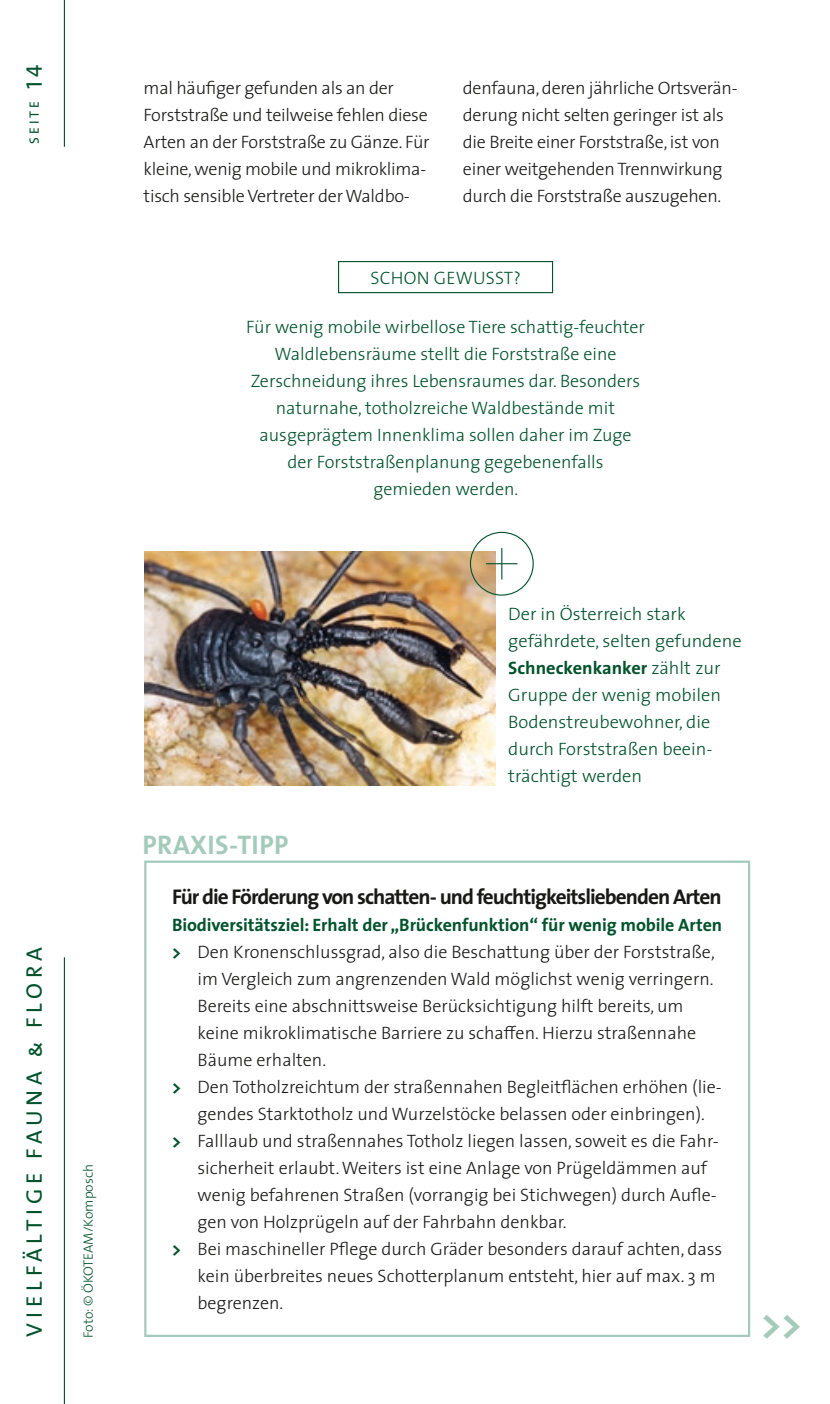
<style>
.page{position:relative;width:830px;height:1404px;background:#fff}
.page>*{position:absolute;margin:0;border:0;box-sizing:border-box;transform-origin:0 0}
.t1{font:40.5px "The Sans CV Bold";color:#a4cabc}
.t2{font:27px "The Sans CV Bold";letter-spacing:.025em;color:#a4cabc}
.t3{font:22.5px "The Sans CV Caps";letter-spacing:.21em;color:#00532c}
.t4{font:21.38px "The Sans CV Bold";letter-spacing:-.045em;color:#181817}
.t5{font:18px/27px "The Sans CV Light";color:#181817}
.t6{font:18px/27px "The Sans CV Light";color:#00532c}
.t7{font:18px "The Sans CV Bold";letter-spacing:-.005em;color:#00532c}
.t8{font:13.5px "The Sans CV Light";color:#00532c}
.t9{font:13.5px "The Sans CV Caps";letter-spacing:.21em;color:#00532c}
.s1{font-size:22.5px}
.s2{font-family:"The Sans CV Light"}
.s3{font-family:"The Sans CV Bold";color:#00532c}
</style>
<div class="page">
<hr style="left:64px;top:957px;width:1px;height:446px;background:#00532c">
<hr style="left:64px;top:0;width:1px;height:147px;background:#00532c">
<img style="left:144px;top:551px;width:351px;height:234px">
<div style="left:469px;top:532px;width:64px;height:63px;border:1px solid #00532c;border-radius:50%"></div>
<hr style="left:486px;top:563px;width:31px;height:1px;background:#00532c">
<hr style="left:501px;top:548px;width:1px;height:31px;background:#00532c">
<div style="left:144px;top:860px;width:605px;height:476px;border:2px solid #a4cabc"></div>
<div style="left:338px;top:261px;width:215px;height:32px;border:1px solid #00532c"></div>
<p class="t9" style="left:23px;top:143px;width:80px;rotate:-90deg">SEite <span class="s1">14</span></p>
<p class="t3" style="left:16px;top:1336px;width:391px;rotate:-90deg">vie lfältige fauna &amp; F lora</p>
<p class="t8" style="left:77px;top:1337px;width:175px;rotate:-90deg">Foto: © ÖKOTEAM/Komposch</p>
<p class="t5" style="left:144px;top:74px;width:287px">mal häufiger gefunden als an der Forststraße und teilweise fehlen diese Arten an der Forststraße zu Gänze. Für kleine, wenig mobile und mikroklima&shy;tisch sensible Vertreter der Waldbo-</p>
<p class="t5" style="left:462px;top:74px;width:276px">denfauna, deren jährliche Ortsverän&shy;derung nicht selten geringer ist als die Breite einer Forststraße, ist von einer weitgehenden Trennwirkung durch die Forststraße auszugehen.</p>
<p class="t6" style="left:370px;top:263px;width:34px">Schon</p>
<p class="t6" style="left:433px;top:263px;width:13px">gewusst</p>
<p class="t6" style="left:513px;top:263px;width:9px">?</p>
<p class="t6" style="left:246px;top:312px;width:400px;text-align:center">Für wenig mobile wirbellose Tiere schattig-feuchter Waldlebensräume stellt die Forststraße eine Zerschneidung ihres Lebensraumes dar. Besonders naturnahe, totholzreiche Waldbestände mit ausgeprägtem Innenklima sollen daher im Zuge der Forststraßenplanung gegebenenfalls gemieden werden.</p>
<h2 class="t2" style="left:142px;top:822px;width:132px">praxis-tipp</h2>
<p class="t6" style="left:508px;top:600px;width:235px">Der in Österreich stark gefährdete, selten gefundene</p>
<p class="t7" style="left:508px;top:653px;width:214px">Schneckenkanker <span class="s2">zählt zur</span></p>
<p class="t6" style="left:508px;top:681px;width:214px">Gruppe der wenig mobilen<br>Bodenstreubewohner, die durch Forststraßen beein&shy;trächtigt werden</p>
<p class="t4" style="left:172px;top:878px;width:551px">Für die Förderung von schatten- und feuchtigkeitsliebenden Arten</p>
<p class="t7" style="left:172px;top:909px;width:551px">Biodiversitätsziel: Erhalt der „Brückenfunktion“ für wenig mobile Arten</p>
<p class="t5" style="left:172px;top:937px;width:544px"><span class="s3">&gt;</span> Den Kronenschlussgrad, also die Beschattung über der Forststraße,</p>
<p class="t5" style="left:197px;top:964px;width:517px">im Vergleich zum angrenzenden Wald möglichst wenig verringern.</p>
<p class="t5" style="left:197px;top:991px;width:487px">Bereits eine abschnittsweise Berücksichtigung hilft bereits, um</p>
<p class="t5" style="left:197px;top:1018px;width:500px">keine mikroklimatische Barriere zu schaffen. Hierzu straßennahe</p>
<p class="t5" style="left:197px;top:1045px;width:130px">Bäume erhalten.</p>
<p class="t5" style="left:172px;top:1072px;width:551px"><span class="s3">&gt;</span> Den Totholzreichtum der straßennahen Begleitflächen erhöhen (lie-</p>
<p class="t5" style="left:197px;top:1099px;width:508px">gendes Starktotholz und Wurzelstöcke belassen oder einbringen).</p>
<p class="t5" style="left:172px;top:1126px;width:548px"><span class="s3">&gt;</span> Falllaub und straßennahes Totholz liegen lassen, soweit es die Fahr-</p>
<p class="t5" style="left:197px;top:1153px;width:511px">sicherheit erlaubt. Weiters ist eine Anlage von Prügeldämmen auf</p>
<p class="t5" style="left:197px;top:1180px;width:520px">wenig befahrenen Straßen (vorrangig bei Stichwegen) durch Aufle-</p>
<p class="t5" style="left:197px;top:1207px;width:370px">gen von Holzprügeln auf der Fahrbahn denkbar.</p>
<p class="t5" style="left:172px;top:1234px;width:551px"><span class="s3">&gt;</span> Bei maschineller Pflege durch Gräder besonders darauf achten, dass</p>
<p class="t5" style="left:197px;top:1261px;width:519px">kein überbreites neues Schotterplanum entsteht, hier auf max. 3 m</p>
<p class="t5" style="left:197px;top:1288px;width:87px">begrenzen.</p>
<h1 class="t1" style="left:760px;top:1289px;width:42px">&gt;&gt;</h1>
</div>
